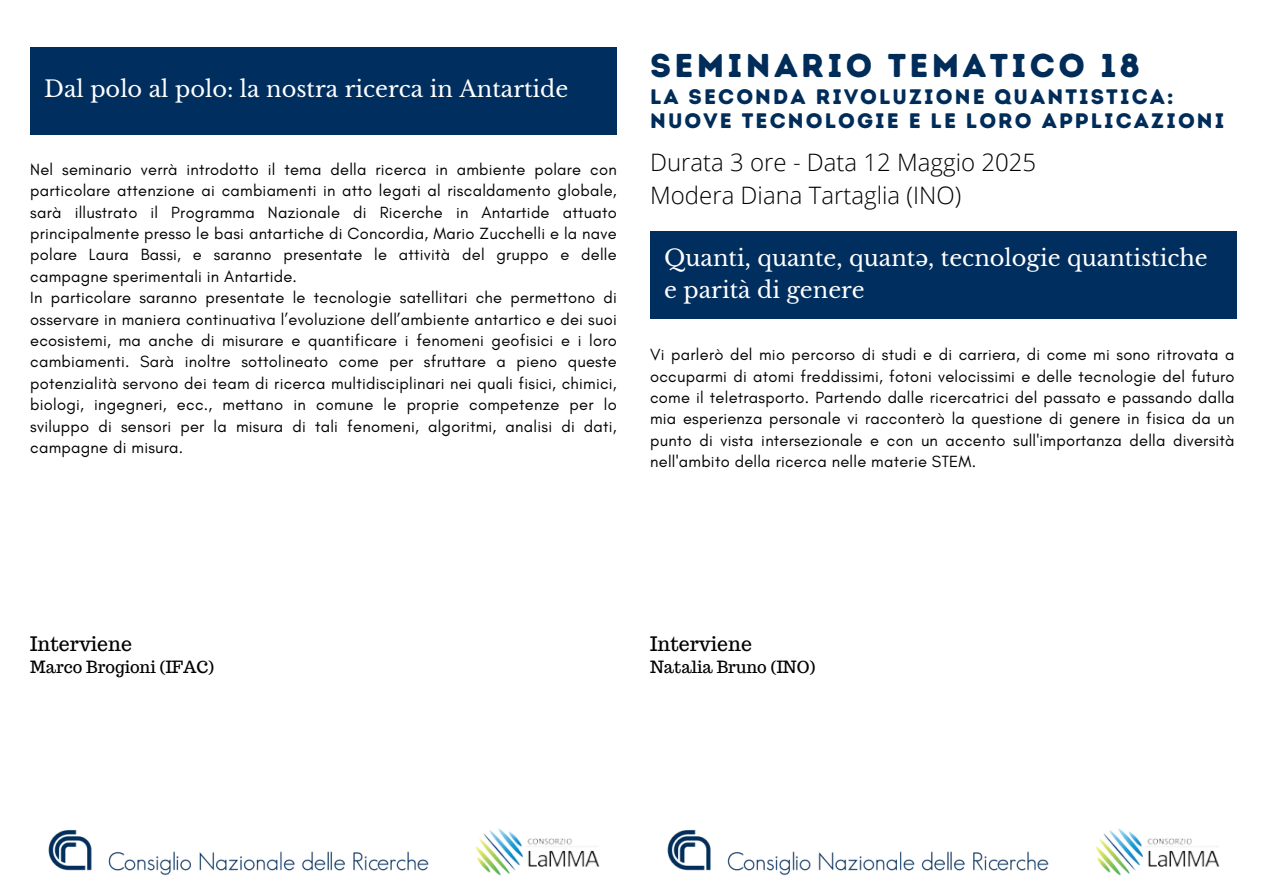
<style>
.page{position:relative;width:1263px;height:894px;background:#fff}
.page>*{position:absolute;margin:0;border:0;box-sizing:border-box;transform-origin:0 0}
.t1{font:33px "Intro Rust Base";letter-spacing:.1em;color:#002c59}
.t2{font:300 24px/32.7px "Open Sans";color:#000}
.t3{font:22.5px/31.5px "Libre Baskerville";color:#fff}
.t4{font:21px/23.7px "Intro Rust Base";letter-spacing:.1em;color:#002c59}
.t5{font:19.5px "Trocchi";color:#000}
.t6{font:16.5px/21.3px "Glacial Indifference";letter-spacing:.015em;color:#000;text-align:justify}
.t7{font:16.5px "Trocchi";color:#000}
</style>
<div class="page">
<div style="left:30px;top:47px;width:587px;height:88px;background:#002f5f"></div>
<div style="left:650px;top:231px;width:587px;height:88px;background:#002f5f"></div>
<img style="left:48px;top:830px;width:381px;height:46px">
<img style="left:475px;top:828px;width:125px;height:48px">
<img style="left:667px;top:830px;width:382px;height:46px">
<img style="left:1095px;top:828px;width:125px;height:48px">
<h1 class="t3" style="left:44px;top:73px;width:526px">Dal polo al polo: la nostra ricerca in Antartide</h1>
<p class="t6" style="left:30px;top:158px;width:588px">Nel seminario verrà introdotto il tema della ricerca in ambiente polare con particolare attenzione ai cambiamenti in atto legati al riscaldamento globale, sarà illustrato il Programma Nazionale di Ricerche in Antartide attuato principalmente presso le basi antartiche di Concordia, Mario Zucchelli e la nave polare Laura Bassi, e saranno presentate le attività del gruppo e delle campagne sperimentali in Antartide.</p>
<p class="t6" style="left:30px;top:287px;width:588px">In particolare saranno presentate le tecnologie satellitari che permettono di osservare in maniera continuativa l’evoluzione dell’ambiente antartico e dei suoi ecosistemi, ma anche di misurare e quantificare i fenomeni geofisici e i loro cambiamenti. Sarà inoltre sottolineato come per sfruttare a pieno queste potenzialità servono dei team di ricerca multidisciplinari nei quali fisici, chimici, biologi, ingegneri, ecc., mettano in comune le proprie competenze per lo sviluppo di sensori per la misura di tali fenomeni, algoritmi, analisi di dati, campagne di misura.</p>
<p class="t1" style="left:650px;top:46px;width:491px">SEMINARIO TEMATICO 18</p>
<p class="t4" style="left:650px;top:85px;width:576px">LA SECONDA RIVOLUZIONE QUANTISTICA:<br>NUOVE TECNOLOGIE E LE LORO APPLICAZIONI</p>
<p class="t2" style="left:650px;top:145px;width:388px">Durata 3 ore - Data 12 Maggio 2025<br>Modera Diana Tartaglia (INO)</p>
<p class="t3" style="left:664px;top:243px;width:545px">Quanti, quante, quantə, tecnologie quantistiche e parità di genere</p>
<p class="t6" style="left:650px;top:344px;width:586px">Vi parlerò del mio percorso di studi e di carriera, di come mi sono ritrovata a occuparmi di atomi freddissimi, fotoni velocissimi e delle tecnologie del futuro come il teletrasporto. Partendo dalle ricercatrici del passato e passando dalla mia esperienza personale vi racconterò la questione di genere in fisica da un punto di vista intersezionale e con un accento sull'importanza della diversità nell'ambito della ricerca nelle materie STEM.</p>
<h2 class="t5" style="left:30px;top:631px;width:103px">Interviene</h2>
<h1 class="t7" style="left:30px;top:655px;width:185px">Marco Brogioni (IFAC)</h1>
<h1 class="t5" style="left:650px;top:631px;width:103px">Interviene</h1>
<p class="t7" style="left:650px;top:655px;width:167px">Natalia Bruno (INO)</p>
</div>
